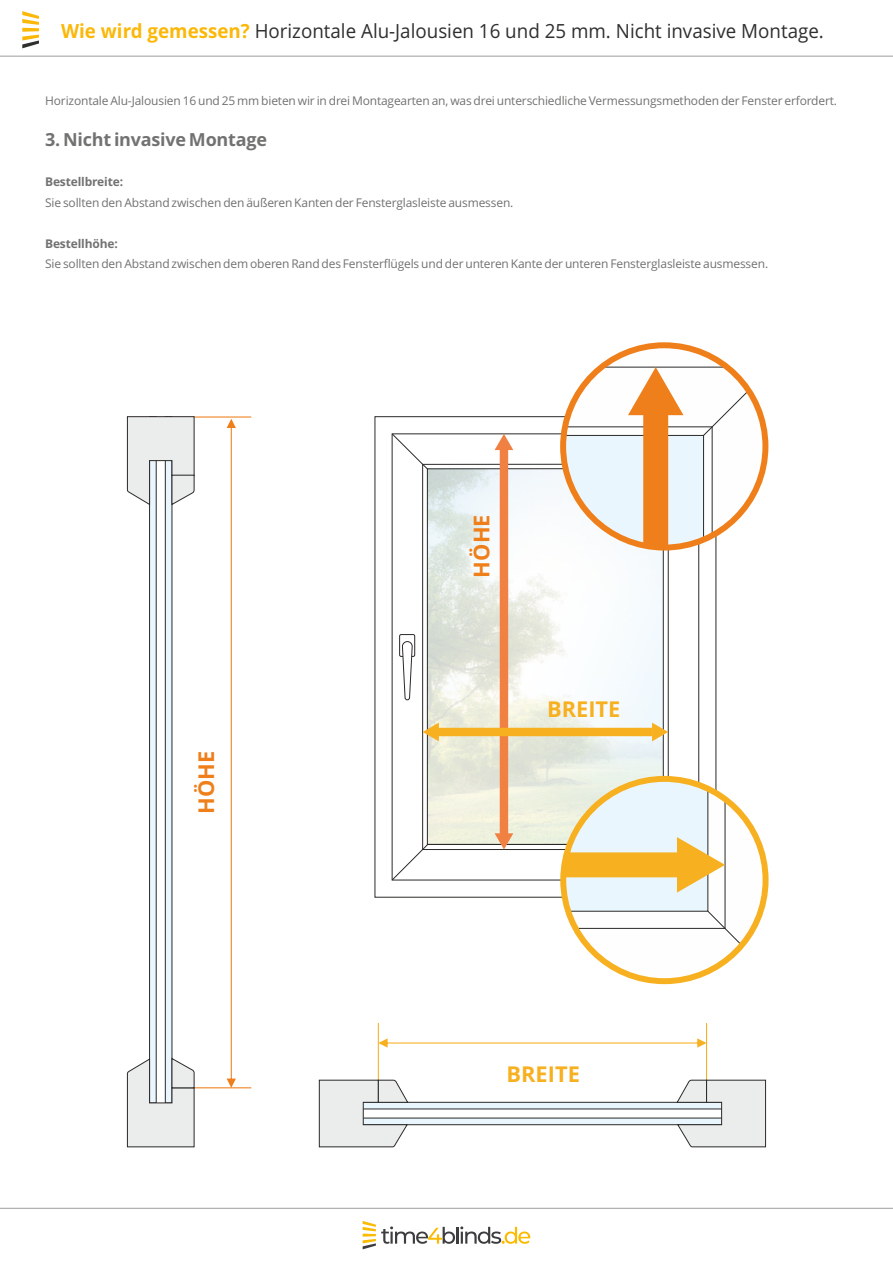
<style>
.page{position:relative;width:893px;height:1262px;background:#fff}
.page>*{position:absolute;margin:0;border:0;box-sizing:border-box;transform-origin:0 0}
.t1{font:700 21.75px "Open Sans";color:#f7b020}
.t2{font:700 21.75px "Open Sans";color:#ef7f1a}
.t3{font:19.5px "Open Sans";color:#2f2f2d;scale:.96 1}
.t4{font:700 18px "Open Sans";letter-spacing:-.015em;color:#727271}
.t5{font:12px "Open Sans";letter-spacing:-.015em;color:#727271}
.t6{font:700 12px "Open Sans";letter-spacing:-.015em;color:#727271}
.s1{font-weight:700;color:#fbb809}
</style>
<div class="page">
<hr style="left:0;top:56px;width:893px;height:1px;background:#9d9e9e">
<svg style="left:22px;top:11px;width:17px;height:37px"></svg>
<hr style="left:0;top:1207px;width:893px;height:1px;background:#9d9e9e">
<hr style="left:194px;top:1087px;width:57px;height:1px;background:#ef7f1a">
<hr style="left:194px;top:416px;width:57px;height:1px;background:#ef7f1a">
<svg style="left:227px;top:419px;width:9px;height:668px"></svg>
<svg style="left:563px;top:345px;width:202px;height:202px"></svg>
<svg style="left:391px;top:366px;width:374px;height:580px"></svg>
<div style="left:560px;top:342px;width:208px;height:208px;border:6px solid #ef7f1a;border-radius:50%"></div>
<svg style="left:127px;top:416px;width:68px;height:731px"></svg>
<hr style="left:378px;top:1023px;width:1px;height:79px;background:#f7b020">
<hr style="left:706px;top:1023px;width:1px;height:79px;background:#f7b020">
<svg style="left:378px;top:1038px;width:328px;height:9px"></svg>
<svg style="left:318px;top:1079px;width:448px;height:68px"></svg>
<svg style="left:362px;top:1221px;width:168px;height:28px"></svg>
<h2 class="t3" style="left:61px;top:23px;width:796px"><span class="s1">Wie wird gemessen?</span> Horizontale Alu-Jalousien 16 und 25 mm. Nicht invasive Montage.</h2>
<p class="t5" style="left:45px;top:95px;width:793px">Horizontale Alu-Jalousien 16 und 25 mm bieten wir in drei Montagearten an, was drei unterschiedliche Vermessungsmethoden der Fenster erfordert.</p>
<h3 class="t4" style="left:45px;top:132px;width:223px">3. Nicht invasive Montage</h3>
<p class="t6" style="left:45px;top:177px;width:79px">Bestellbreite:</p>
<p class="t5" style="left:45px;top:198px;width:470px">Sie sollten den Abstand zwischen den äußeren Kanten der Fensterglasleiste ausmessen.</p>
<p class="t6" style="left:45px;top:238px;width:74px">Bestellhöhe:</p>
<p class="t5" style="left:45px;top:259px;width:724px">Sie sollten den Abstand zwischen dem oberen Rand des Fensterflügels und der unteren Kante der unteren Fensterglasleiste ausmessen.</p>
<h1 class="t2" style="left:198px;top:813px;width:64px;rotate:-90deg">HÖHE</h1>
<h1 class="t2" style="left:473px;top:577px;width:64px;rotate:-90deg">HÖHE</h1>
<h1 class="t1" style="left:547px;top:701px;width:75px">BREITE</h1>
<h1 class="t1" style="left:506px;top:1065px;width:75px">BREITE</h1>
</div>
